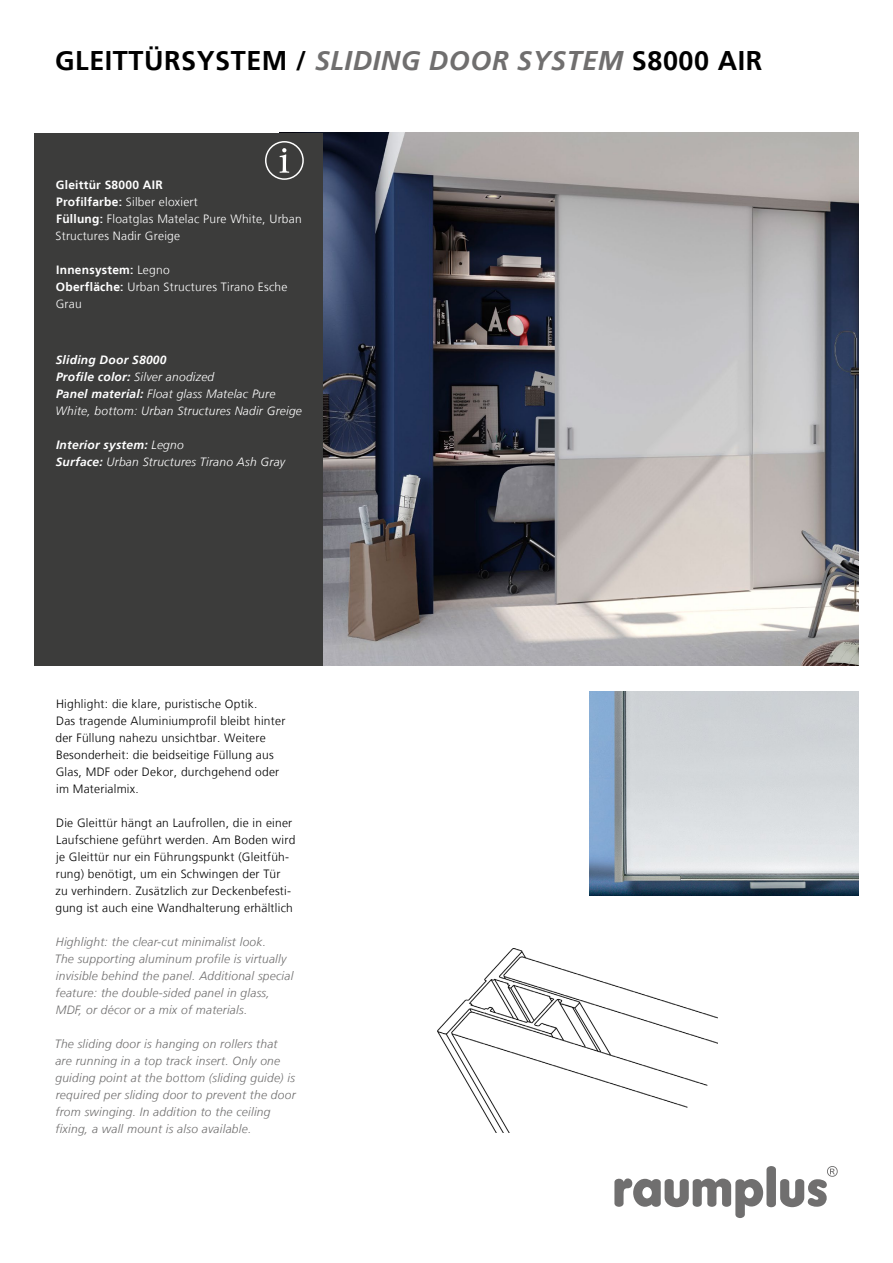
<style>
.page{position:relative;width:893px;height:1263px;background:#fff}
.page>*{position:absolute;margin:0;border:0;box-sizing:border-box;transform-origin:0 0}
.Head_Frutiger_B_22pt{font:700 27px "Frutiger LT";letter-spacing:.02em;color:#000}
.DE_Fließ_Frutiger_L{font:300 12px/17px "Frutiger LT";letter-spacing:.02em;color:#000}
.DE_Fließ_Frutiger_L-2{font:italic 300 12px/17px "Frutiger LT";letter-spacing:.02em;color:#706f6f}
.t1{font:italic 300 12px/17px "Frutiger LT";letter-spacing:.02em;color:#fff}
.DE_Fließ_Frutiger_L-3{font:300 12px/17px "Frutiger LT";letter-spacing:.02em;color:#fff}
.t2{font:italic 700 12px "Frutiger LT";letter-spacing:.02em;color:#fff}
.DE_Fließ_Frutiger_L-4{font:700 12px "Frutiger LT";letter-spacing:.02em;color:#fff}
.s1{font-style:italic;color:#706f6f}
.s2{font-weight:700}
.s3{font-weight:300}
</style>
<div class="page">
<img style="left:322px;top:133px;width:537px;height:532px">
<img style="left:589px;top:691px;width:270px;height:204px">
<img style="left:438px;top:948px;width:280px;height:185px">
<svg style="left:614px;top:1166px;width:224px;height:52px"></svg>
<div style="left:34px;top:133px;width:288px;height:532px;background:#3c3c3b"></div>
<svg style="left:280px;top:148px;width:9px;height:25px"></svg>
<div style="left:265px;top:141px;width:39px;height:39px;border:1px solid #fff;border-radius:50%"></div>
<p class="Head_Frutiger_B_22pt" style="left:55px;top:45px;width:709px">GLEITTÜRSYSTEM / <span class="s1">SLIDING DOOR SYSTEM</span> S8000 AIR</p>
<p class="DE_Fließ_Frutiger_L-4" style="left:56px;top:178px;width:108px">Gleittür S8000 AIR</p>
<p class="DE_Fließ_Frutiger_L-3" style="left:56px;top:194px;width:143px"><span class="s2">Profilfarbe:</span> Silber eloxiert</p>
<p class="DE_Fließ_Frutiger_L-3" style="left:56px;top:211px;width:248px"><span class="s2">Füllung:</span> Floatglas Matelac Pure White, Urban<br>Structures Nadir Greige</p>
<p class="DE_Fließ_Frutiger_L-4" style="left:56px;top:263px;width:115px">Innensystem: <span class="s3">Legno</span></p>
<p class="DE_Fließ_Frutiger_L-3" style="left:56px;top:279px;width:233px"><span class="s2">Oberfläche:</span> Urban Structures Tirano Esche<br>Grau</p>
<p class="t2" style="left:56px;top:353px;width:112px">Sliding Door S8000</p>
<p class="t1" style="left:56px;top:368px;width:160px"><span class="s2">Profile color:</span> Silver anodized</p>
<p class="t1" style="left:56px;top:385px;width:248px"><span class="s2">Panel material:</span> Float glass Matelac Pure<br>White, bottom: Urban Structures Nadir Greige</p>
<p class="t2" style="left:56px;top:438px;width:129px">Interior system: <span class="s3">Legno</span></p>
<p class="t1" style="left:56px;top:453px;width:231px"><span class="s2">Surface:</span> Urban Structures Tirano Ash Gray</p>
<p class="DE_Fließ_Frutiger_L" style="left:55px;top:696px;width:231px">Highlight: die klare, puristische Optik.<br>Das tragende Aluminiumprofil bleibt hinter der Füllung nahezu unsichtbar. Weitere Besonderheit: die beidseitige Füllung aus Glas, MDF oder Dekor, durchgehend oder im Materialmix.</p>
<p class="DE_Fließ_Frutiger_L" style="left:55px;top:815px;width:241px">Die Gleittür hängt an Laufrollen, die in einer Laufschiene geführt werden. Am Boden wird je Gleittür nur ein Führungspunkt (Gleitfüh&shy;rung) benötigt, um ein Schwingen der Tür zu verhindern. Zusätzlich zur Deckenbefesti&shy;gung ist auch eine Wandhalterung erhältlich</p>
<p class="DE_Fließ_Frutiger_L-2" style="left:55px;top:934px;width:240px">Highlight: the clear-cut minimalist look.<br>The supporting aluminum profile is virtually invisible behind the panel. Additional special feature: the double-sided panel in glass, MDF, or décor or a mix of materials.</p>
<p class="DE_Fließ_Frutiger_L-2" style="left:55px;top:1036px;width:242px">The sliding door is hanging on rollers that are running in a top track insert. Only one guiding point at the bottom (sliding guide) is required per sliding door to prevent the door from swinging. In addition to the ceiling fixing, a wall mount is also available.</p>
</div>
